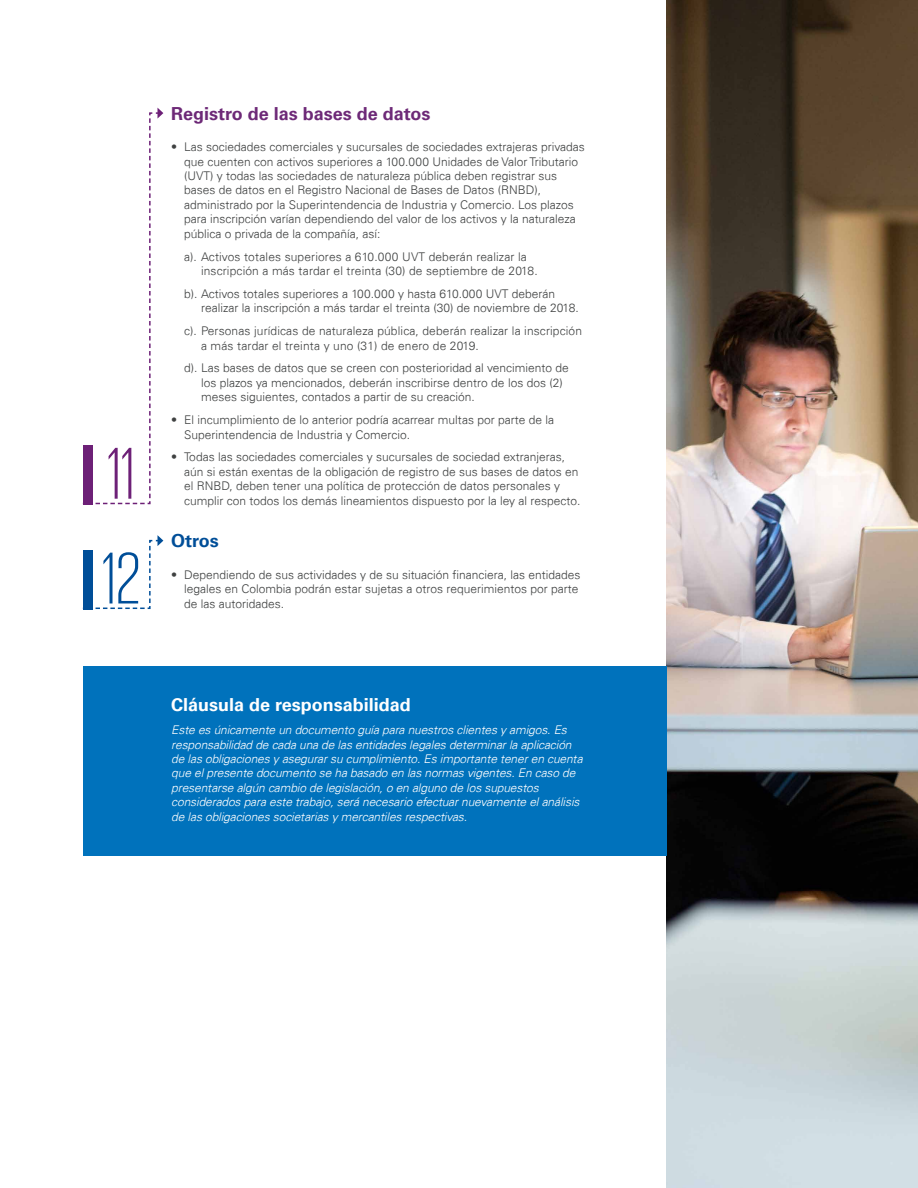
<style>
.page{position:relative;width:918px;height:1188px;background:#fff}
.page>*{position:absolute;margin:0;border:0;box-sizing:border-box;transform-origin:0 0}
.t1{font:300 75px "KPMG";color:#6d2077}
.t2{font:300 75px "KPMG";color:#004e98}
.t3{font:700 18px "Univers 65";color:#6d2977}
.t4{font:700 18px "Univers 65";color:#fff}
.t5{font:700 18px "Univers 65";color:#004e98}
.t6{font:300 12px/14.4px "Univers 45";color:#3f4141}
.t7{font:italic 300 12px/14.4px "Univers 45";letter-spacing:-.01em;color:#fff}
</style>
<div class="page">
<img style="left:667px;top:0;width:251px;height:1188px">
<div style="left:83px;top:666px;width:584px;height:189px;background:#0072bc"></div>
<svg style="left:82px;top:108px;width:81px;height:397px"></svg>
<div style="left:83px;top:445px;width:9px;height:59px;background:#6d2077"></div>
<svg style="left:82px;top:535px;width:81px;height:75px"></svg>
<div style="left:83px;top:550px;width:9px;height:59px;background:#004e98"></div>
<h1 class="t1" style="left:107px;top:437px;width:29px">11</h1>
<h1 class="t2" style="left:102px;top:542px;width:40px">12</h1>
<h2 class="t3" style="left:171px;top:103px;width:261px">Registro de las bases de datos</h2>
<p class="t6" style="left:184px;top:140px;width:402px;text-indent:-13px">• Las sociedades comerciales y sucursales de sociedades extrajeras privadas que cuenten con activos superiores a 100.000 Unidades de Valor Tributario (UVT) y todas las sociedades de naturaleza pública deben registrar sus bases de datos en el Registro Nacional de Bases de Datos (RNBD), administrado por la Superintendencia de Industria y Comercio. Los plazos para inscripción varían dependiendo del valor de los activos y la naturaleza pública o privada de la compañía, así:</p>
<p class="t6" style="left:201px;top:249px;width:338px;text-indent:-17px">a). Activos totales superiores a 610.000 UVT deberán realizar la inscripción a más tardar el treinta (30) de septiembre de 2018.</p>
<p class="t6" style="left:201px;top:286px;width:379px;text-indent:-17px">b). Activos totales superiores a 100.000 y hasta 610.000 UVT deberán realizar la inscripción a más tardar el treinta (30) de noviembre de 2018.</p>
<p class="t6" style="left:201px;top:324px;width:383px;text-indent:-17px">c). Personas jurídicas de naturaleza pública, deberán realizar la inscripción a más tardar el treinta y uno (31) de enero de 2019.</p>
<p class="t6" style="left:201px;top:361px;width:369px;text-indent:-17px">d). Las bases de datos que se creen con posterioridad al vencimiento de los plazos ya mencionados, deberán inscribirse dentro de los dos (2) meses siguientes, contados a partir de su creación.</p>
<p class="t6" style="left:184px;top:413px;width:372px;text-indent:-13px">• El incumplimiento de lo anterior podría acarrear multas por parte de la<br>Superintendencia de Industria y Comercio.</p>
<p class="t6" style="left:184px;top:450px;width:398px;text-indent:-13px">• Todas las sociedades comerciales y sucursales de sociedad extranjeras, aún si están exentas de la obligación de registro de sus bases de datos en el RNBD, deben tener una política de protección de datos personales y cumplir con todos los demás lineamientos dispuesto por la ley al respecto.</p>
<h2 class="t5" style="left:171px;top:531px;width:49px">Otros</h2>
<p class="t6" style="left:184px;top:567px;width:398px;text-indent:-13px">• Dependiendo de sus actividades y de su situación financiera, las entidades legales en Colombia podrán estar sujetas a otros requerimientos por parte de las autoridades.</p>
<h2 class="t4" style="left:171px;top:694px;width:241px">Cláusula de responsabilidad</h2>
<p class="t7" style="left:171px;top:723px;width:413px">Este es únicamente un documento guía para nuestros clientes y amigos. Es responsabilidad de cada una de las entidades legales determinar la aplicación de las obligaciones y asegurar su cumplimiento. Es importante tener en cuenta que el presente documento se ha basado en las normas vigentes. En caso de presentarse algún cambio de legislación, o en alguno de los supuestos considerados para este trabajo, será necesario efectuar nuevamente el análisis de las obligaciones societarias y mercantiles respectivas.</p>
</div>
